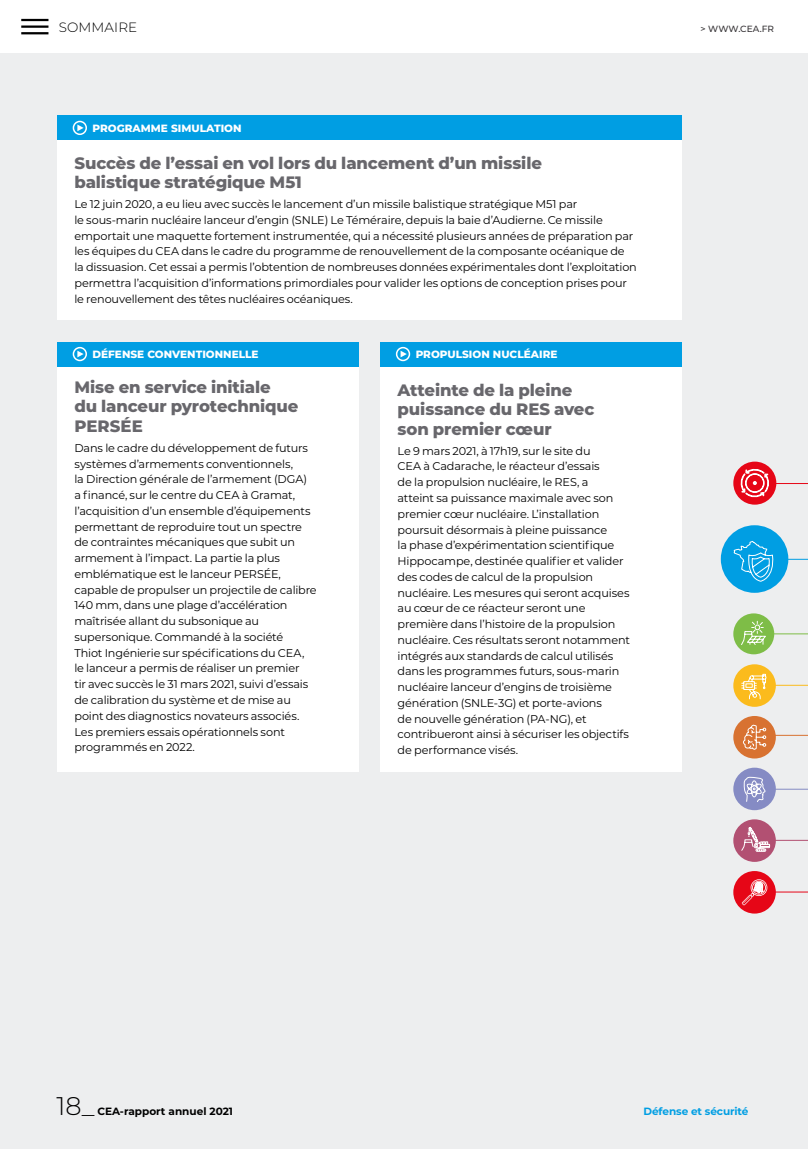
<style>
.page{position:relative;width:808px;height:1149px;background:#fff}
.page>*{position:absolute;margin:0;border:0;box-sizing:border-box;transform-origin:0 0}
.t1{font:300 25.5px "Montserrat";color:#000}
.FM_-_TITRE{font:800 16.5px/19.5px "Montserrat";letter-spacing:-.005em;color:#68676c}
.t2{font:300 13.5px "Montserrat";letter-spacing:.01em;color:#000}
.FM_-_TEXTE{font:11.25px/15.8px "Montserrat";letter-spacing:-.015em;color:#000}
.FM_-_THEME{font:800 10.5px "Montserrat";color:#fff}
.t3{font:700 10.5px "Montserrat";color:#000}
.TITRE{font:700 10.5px "Montserrat";letter-spacing:-.01em;color:#009ee3}
.t4{font:500 9px "Montserrat";color:#373437}
</style>
<div class="page">
<div style="left:0;top:54px;width:808px;height:1094px;background:#edeeef"></div>
<div style="left:57px;top:140px;width:625px;height:179px;background:#fff"></div>
<div style="left:57px;top:116px;width:625px;height:24px;background:#009ee3"></div>
<svg style="left:77px;top:124px;width:7px;height:7px"></svg>
<div style="left:73px;top:121px;width:14px;height:14px;border:2px solid #fff;border-radius:50%"></div>
<div style="left:57px;top:364px;width:302px;height:407px;background:#fff"></div>
<div style="left:381px;top:367px;width:301px;height:404px;background:#fff"></div>
<div style="left:57px;top:341px;width:302px;height:25px;background:#009ee3"></div>
<div style="left:381px;top:341px;width:301px;height:25px;background:#009ee3"></div>
<svg style="left:77px;top:350px;width:7px;height:7px"></svg>
<div style="left:73px;top:347px;width:14px;height:14px;border:2px solid #fff;border-radius:50%"></div>
<svg style="left:401px;top:351px;width:6px;height:6px"></svg>
<div style="left:396px;top:347px;width:14px;height:14px;border:2px solid #fff;border-radius:50%"></div>
<hr style="left:21px;top:19px;width:27px;height:2px;background:#000">
<hr style="left:21px;top:25px;width:27px;height:3px;background:#000">
<hr style="left:21px;top:32px;width:27px;height:2px;background:#000">
<hr style="left:767px;top:558px;width:41px;height:1px;background:#009ee3">
<div style="left:721px;top:525px;width:67px;height:67px;background:#009ee3;border-radius:50%"></div>
<svg style="left:733px;top:541px;width:41px;height:41px"></svg>
<hr style="left:767px;top:483px;width:41px;height:1px;background:#e60617">
<div style="left:733px;top:461px;width:43px;height:43px;background:#e60617;border-radius:50%"></div>
<svg style="left:740px;top:468px;width:29px;height:29px"></svg>
<hr style="left:767px;top:684px;width:41px;height:1px;background:#fbbb1d">
<div style="left:733px;top:664px;width:43px;height:42px;background:#fbbb1d;border-radius:50%"></div>
<svg style="left:741px;top:673px;width:25px;height:26px"></svg>
<hr style="left:767px;top:788px;width:41px;height:1px;background:#858bc4">
<div style="left:733px;top:767px;width:43px;height:43px;background:#858bc4;border-radius:50%"></div>
<svg style="left:743px;top:776px;width:23px;height:26px"></svg>
<hr style="left:766px;top:633px;width:42px;height:1px;background:#7ebd47">
<div style="left:733px;top:613px;width:41px;height:41px;background:#7ebd47;border-radius:50%"></div>
<svg style="left:741px;top:620px;width:25px;height:25px"></svg>
<hr style="left:767px;top:734px;width:41px;height:1px;background:#d87231">
<div style="left:733px;top:715px;width:43px;height:43px;background:#d87231;border-radius:50%"></div>
<svg style="left:743px;top:724px;width:23px;height:26px"></svg>
<hr style="left:767px;top:839px;width:41px;height:1px;background:#b25072">
<div style="left:733px;top:819px;width:43px;height:42px;background:#b25072;border-radius:50%"></div>
<svg style="left:741px;top:826px;width:29px;height:25px"></svg>
<hr style="left:767px;top:891px;width:41px;height:1px;background:#e60617">
<div style="left:733px;top:870px;width:43px;height:43px;background:#e60617;border-radius:50%"></div>
<svg style="left:742px;top:879px;width:25px;height:26px"></svg>
<p class="t2" style="left:59px;top:18px;width:80px">SOMMAIRE</p>
<p class="FM_-_THEME" style="left:92px;top:120px;width:151px">PROGRAMME SIMULATION</p>
<p class="FM_-_TITRE" style="left:74px;top:152px;width:469px">Succès de l’essai en vol lors du lancement d’un missile balistique stratégique M51</p>
<p class="FM_-_TEXTE" style="left:74px;top:196px;width:564px">Le 12 juin 2020, a eu lieu avec succès le lancement d’un missile balistique stratégique M51 par<br>le sous-marin nucléaire lanceur d’engin (SNLE) Le Téméraire, depuis la baie d’Audierne. Ce missile emportait une maquette fortement instrumentée, qui a nécessité plusieurs années de préparation par les équipes du CEA dans le cadre du programme de renouvellement de la composante océanique de la dissuasion. Cet essai a permis l’obtention de nombreuses données expérimentales dont l’exploitation permettra l’acquisition d’informations primordiales pour valider les options de conception prises pour le renouvellement des têtes nucléaires océaniques.</p>
<p class="FM_-_THEME" style="left:92px;top:346px;width:168px">DÉFENSE CONVENTIONNELLE</p>
<p class="FM_-_THEME" style="left:416px;top:346px;width:143px">PROPULSION NUCLÉAIRE</p>
<p class="FM_-_TITRE" style="left:74px;top:376px;width:225px">Mise en service initiale<br>du lanceur pyrotechnique<br>PERSÉE</p>
<p class="FM_-_TEXTE" style="left:74px;top:439px;width:244px">Dans le cadre du développement de futurs systèmes d’armements conventionnels,<br>la Direction générale de l’armement (DGA)<br>a financé, sur le centre du CEA à Gramat, l’acquisition d’un ensemble d’équipements permettant de reproduire tout un spectre de contraintes mécaniques que subit un armement à l’impact. La partie la plus emblématique est le lanceur PERSÉE, capable de propulser un projectile de calibre 140 mm, dans une plage d’accélération maîtrisée allant du subsonique au supersonique. Commandé à la société<br>Thiot Ingénierie sur spécifications du CEA, le lanceur a permis de réaliser un premier<br>tir avec succès le 31 mars 2021, suivi d’essais de calibration du système et de mise au point des diagnostics novateurs associés.<br>Les premiers essais opérationnels sont programmés en 2022.</p>
<p class="FM_-_TITRE" style="left:398px;top:379px;width:198px">Atteinte de la pleine puissance du RES avec son premier cœur</p>
<p class="FM_-_TEXTE" style="left:398px;top:442px;width:234px">Le 9 mars 2021, à 17h19, sur le site du<br>CEA à Cadarache, le réacteur d’essais<br>de la propulsion nucléaire, le RES, a<br>atteint sa puissance maximale avec son premier cœur nucléaire. L’installation poursuit désormais à pleine puissance<br>la phase d’expérimentation scientifique Hippocampe, destinée qualifier et valider des codes de calcul de la propulsion nucléaire. Les mesures qui seront acquises au cœur de ce réacteur seront une première dans l’histoire de la propulsion nucléaire. Ces résultats seront notamment intégrés aux standards de calcul utilisés dans les programmes futurs, sous-marin nucléaire lanceur d’engins de troisième génération (SNLE-3G) et porte-avions<br>de nouvelle génération (PA-NG), et contribueront ainsi à sécuriser les objectifs de performance visés.</p>
<p class="t4" style="left:701px;top:23px;width:75px">&gt; WWW.CEA.FR</p>
<h1 class="t1" style="left:57px;top:1087px;width:39px">18_</h1>
<p class="t3" style="left:97px;top:1102px;width:137px">CEA-rapport annuel 2021</p>
<p class="TITRE" style="left:643px;top:1102px;width:106px">Défense et sécurité</p>
</div>
